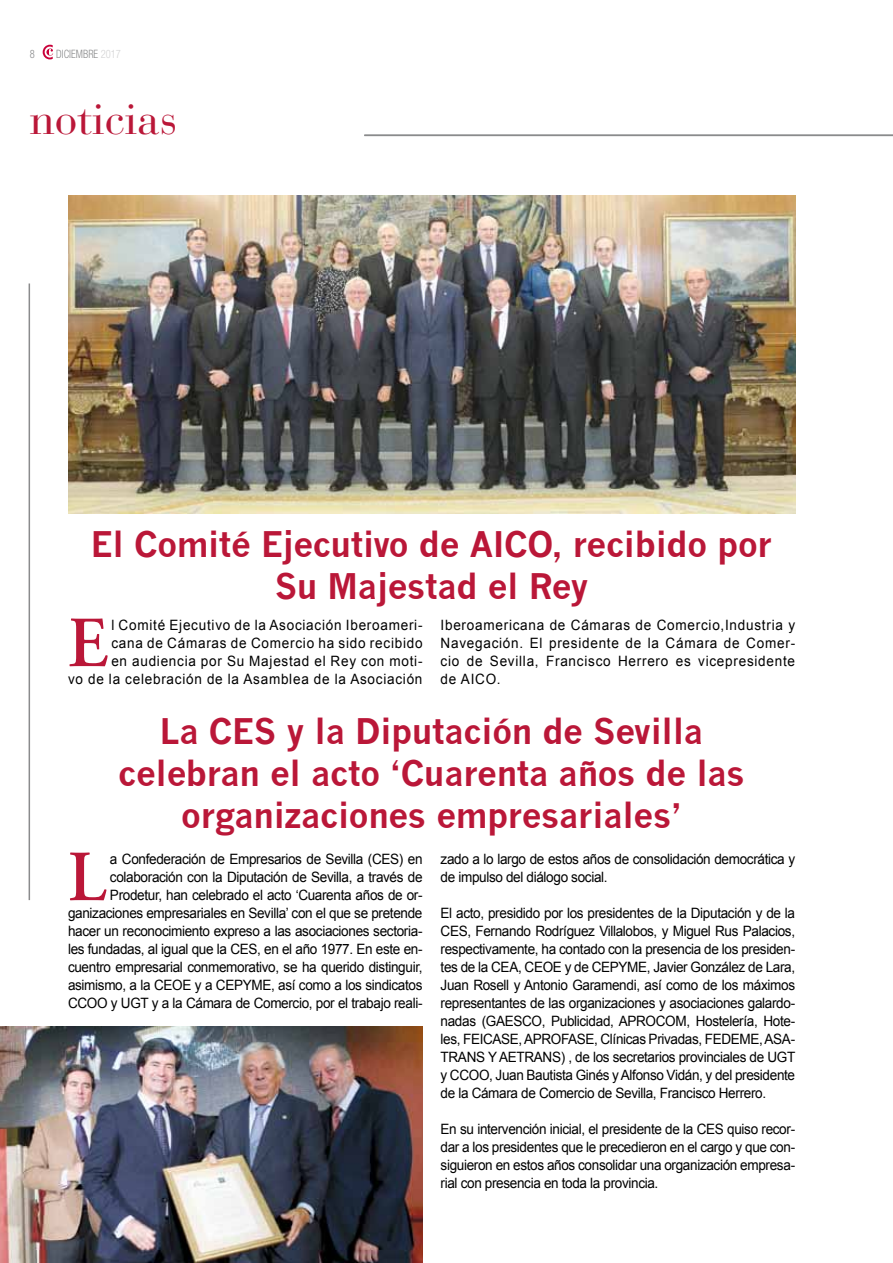
<style>
.page{position:relative;width:893px;height:1263px;background:#fff}
.page>*{position:absolute;margin:0;border:0;box-sizing:border-box;transform-origin:0 0}
.t1{font:600 71.85px "Adobe Garamond Pro";color:#ba1738;scale:.95 1}
.t2{font:45px "Bauer Bodoni";color:#ba1738}
.t3{font:700 34.5px/42px "News Gothic";letter-spacing:-.01em;color:#ba1738;text-align:center}
.t4{font:14.25px/18px "Arial";letter-spacing:-.025em;color:#000;text-align:justify;scale:.95 1}
.t5{font:14.25px/18px "Arial";letter-spacing:.055em;color:#000;text-align:right;scale:.95 1}
.t6{font:300 condensed 11.55px "Helvetica Neue";color:#8a8b8c;scale:.91 1}
.s1{color:#d3d3d4}
</style>
<div class="page">
<svg style="left:43px;top:45px;width:10px;height:14px"></svg>
<hr style="left:29px;top:283px;width:1px;height:617px;background:#8a8b8c">
<hr style="left:364px;top:135px;width:529px;height:1px;background:#8a8b8c">
<img style="left:68px;top:195px;width:727px;height:318px">
<img style="left:0;top:1027px;width:423px;height:236px">
<p class="t6" style="left:30px;top:47px;width:7px">8</p>
<p class="t6" style="left:56px;top:47px;width:73px">DICIEMBRE <span class="s1">2017</span></p>
<h2 class="t2" style="left:30px;top:101px;width:149px">noticias</h2>
<h3 class="t3" style="left:91px;top:527px;width:683px">El comité Ejecutivo de aico, recibido por su majestad el rey</h3>
<h1 class="t1" style="left:68px;top:615px;width:43px">E</h1>
<p class="t5" style="left:68px;top:617px;width:375px">l Comité Ejecutivo de la Asociación Iberoameri-<br>cana de Cámaras de Comercio ha sido recibido<br>en audiencia por Su Majestad el Rey con moti-<br>vo de la celebración de la Asamblea de la Asociación</p>
<p class="t4" style="left:441px;top:617px;width:375px">Iberoamericana de Cámaras de Comercio,Industria y Navegación. El presidente de la Cámara de Comer&shy;cio de Sevilla, Francisco Herrero es vicepresidente de AICO.</p>
<h3 class="t3" style="left:118px;top:714px;width:628px">la cEs y la diputación de sevilla celebran el acto ‘cuarenta años de las organizaciones empresariales’</h3>
<h1 class="t1" style="left:68px;top:849px;width:42px">L</h1>
<p class="t4" style="left:68px;top:851px;width:375px;text-align:right">a Confederación de Empresarios de Sevilla (CES) en colaboración con la Diputación de Sevilla, a través de Prodetur, han celebrado el acto ‘Cuarenta años de or&shy;ganizaciones empresariales en Sevilla’ con el que se pretende hacer un reconocimiento expreso a las asociaciones sectoria&shy;les fundadas, al igual que la CES, en el año 1977. En este en&shy;cuentro empresarial conmemorativo, se ha querido distinguir, asimismo, a la CEOE y a CEPYME, así como a los sindicatos CCOO y UGT y a la Cámara de Comercio, por el trabajo reali-</p>
<p class="t4" style="left:441px;top:851px;width:375px">zado a lo largo de estos años de consolidación democrática y de impulso del diálogo social.</p>
<p class="t4" style="left:441px;top:905px;width:375px">El acto, presidido por los presidentes de la Diputación y de la CES, Fernando Rodríguez Villalobos, y Miguel Rus Palacios, respectivamente, ha contado con la presencia de los presiden&shy;tes de la CEA, CEOE y de CEPYME, Javier González de Lara, Juan Rosell y Antonio Garamendi, así como de los máximos representantes de las organizaciones y asociaciones galardo&shy;nadas (GAESCO, Publicidad, APROCOM, Hostelería, Hote&shy;les, FEICASE, APROFASE, Clínicas Privadas, FEDEME, ASA-TRANS Y AETRANS) , de los secretarios provinciales de UGT y CCOO, Juan Bautista Ginés y Alfonso Vidán, y del presidente de la Cámara de Comercio de Sevilla, Francisco Herrero.</p>
<p class="t4" style="left:441px;top:1121px;width:375px">En su intervención inicial, el presidente de la CES quiso recor&shy;dar a los presidentes que le precedieron en el cargo y que con&shy;siguieron en estos años consolidar una organización empresa&shy;rial con presencia en toda la provincia.</p>
</div>
